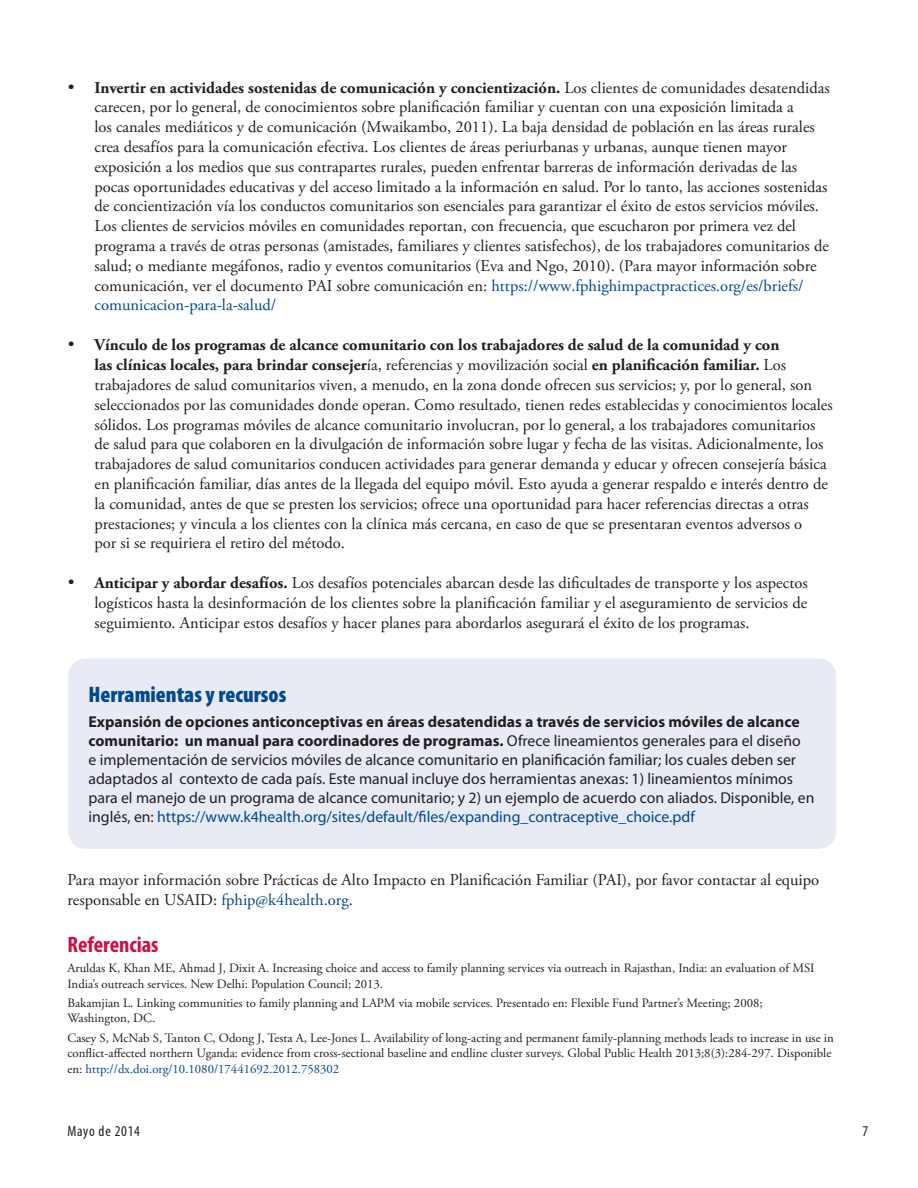
<style>
.page{position:relative;width:918px;height:1188px;background:#fff}
.page>*{position:absolute;margin:0;border:0;box-sizing:border-box;transform-origin:0 0}
.t1{font:900 condensed 22.5px "Myriad Pro";color:#014990}
.t2{font:700 condensed 22.5px "Myriad Pro";color:#d20d44}
.t3{font:16.5px/19.8px "Adobe Garamond Pro";color:#231f20}
.t4{font:15.75px/18.9px "Myriad Pro";color:#231f20}
.t5{font:condensed 15px "Myriad Pro";letter-spacing:.05em;color:#231f20}
.t6{font:12.75px/15.3px "Adobe Garamond Pro";color:#231f20}
.s1{font-weight:700}
.s2{color:#014990}
</style>
<div class="page">
<div style="left:68px;top:658px;width:768px;height:191px;background:#e8eaf4;border-radius:18px"></div>
<p class="t3" style="left:94px;top:78px;width:737px;text-indent:-27px">• <span class="s1">Invertir en actividades sostenidas de comunicación y concientización.</span> Los clientes de comunidades desatendidas carecen, por lo general, de conocimientos sobre planificación familiar y cuentan con una exposición limitada a<br>los canales mediáticos y de comunicación (Mwaikambo, 2011). La baja densidad de población en las áreas rurales crea desafíos para la comunicación efectiva. Los clientes de áreas periurbanas y urbanas, aunque tienen mayor exposición a los medios que sus contrapartes rurales, pueden enfrentar barreras de información derivadas de las pocas oportunidades educativas y del acceso limitado a la información en salud. Por lo tanto, las acciones sostenidas de concientización vía los conductos comunitarios son esenciales para garantizar el éxito de estos servicios móviles.<br>Los clientes de servicios móviles en comunidades reportan, con frecuencia, que escucharon por primera vez del programa a través de otras personas (amistades, familiares y clientes satisfechos), de los trabajadores comunitarios de salud; o mediante megáfonos, radio y eventos comunitarios (Eva and Ngo, 2010). (Para mayor información sobre comunicación, ver el documento PAI sobre comunicación en: <span class="s2">https://www.fphighimpactpractices.org/es/briefs/ comunicacion-para-la-salud/</span></p>
<p class="t3" style="left:94px;top:336px;width:740px;text-indent:-27px">• <span class="s1">Vínculo de los programas de alcance comunitario con los trabajadores de salud de la comunidad y con<br>las clínicas locales, para brindar consejer</span>ía, referencias y movilización social <span class="s1">en planificación familiar.</span> Los trabajadores de salud comunitarios viven, a menudo, en la zona donde ofrecen sus servicios; y, por lo general, son seleccionados por las comunidades donde operan. Como resultado, tienen redes establecidas y conocimientos locales sólidos. Los programas móviles de alcance comunitario involucran, por lo general, a los trabajadores comunitarios de salud para que colaboren en la divulgación de información sobre lugar y fecha de las visitas. Adicionalmente, los trabajadores de salud comunitarios conducen actividades para generar demanda y educar y ofrecen consejería básica en planificación familiar, días antes de la llegada del equipo móvil. Esto ayuda a generar respaldo e interés dentro de la comunidad, antes de que se presten los servicios; ofrece una oportunidad para hacer referencias directas a otras prestaciones; y vincula a los clientes con la clínica más cercana, en caso de que se presentaran eventos adversos o<br>por si se requiriera el retiro del método.</p>
<p class="t3" style="left:94px;top:573px;width:715px;text-align:justify;text-indent:-27px">• <span class="s1">Anticipar y abordar desafíos.</span> Los desafíos potenciales abarcan desde las dificultades de transporte y los aspectos logísticos hasta la desinformación de los clientes sobre la planificación familiar y el aseguramiento de servicios de seguimiento. Anticipar estos desafíos y hacer planes para abordarlos asegurará el éxito de los programas.</p>
<h1 class="t1" style="left:88px;top:682px;width:199px">Herramientas y recursos</h1>
<p class="t4" style="left:88px;top:713px;width:727px"><span class="s1">Expansión de opciones anticonceptivas en áreas desatendidas a través de servicios móviles de alcance comunitario: un manual para coordinadores de programas.</span> Ofrece lineamientos generales para el diseño<br>e implementación de servicios móviles de alcance comunitario en planificación familiar; los cuales deben ser adaptados al contexto de cada país. Este manual incluye dos herramientas anexas: 1) lineamientos mínimos para el manejo de un programa de alcance comunitario; y 2) un ejemplo de acuerdo con aliados. Disponible, en inglés, en: <span class="s2">https://www.k4health.org/sites/default/files/expanding_contraceptive_choice.pdf</span></p>
<p class="t3" style="left:68px;top:870px;width:753px">Para mayor información sobre Prácticas de Alto Impacto en Planificación Familiar (PAI), por favor contactar al equipo responsable en USAID: <span class="s2">fphip@k4health.org</span>.</p>
<h1 class="t2" style="left:68px;top:932px;width:93px">Referencias</h1>
<p class="t6" style="left:68px;top:961px;width:749px">Aruldas K, Khan ME, Ahmad J, Dixit A. Increasing choice and access to family planning services via outreach in Rajasthan, India: an evaluation of MSI<br>India’s outreach services. New Delhi: Population Council; 2013.</p>
<p class="t6" style="left:68px;top:996px;width:697px">Bakamjian L. Linking communities to family planning and LAPM via mobile services. Presentado en: Flexible Fund Partner’s Meeting; 2008;<br>Washington, DC.</p>
<p class="t6" style="left:68px;top:1031px;width:768px">Casey S, McNab S, Tanton C, Odong J, Testa A, Lee-Jones L. Availability of long-acting and permanent family-planning methods leads to increase in use in conflict-affected northern Uganda: evidence from cross-sectional baseline and endline cluster surveys. Global Public Health 2013;8(3):284-297. Disponible en: <span class="s2">http://dx.doi.org/10.1080/17441692.2012.758302</span></p>
<p class="t5" style="left:68px;top:1123px;width:74px">Mayo de 2014</p>
<p class="t5" style="left:862px;top:1123px;width:7px">7</p>
</div>
